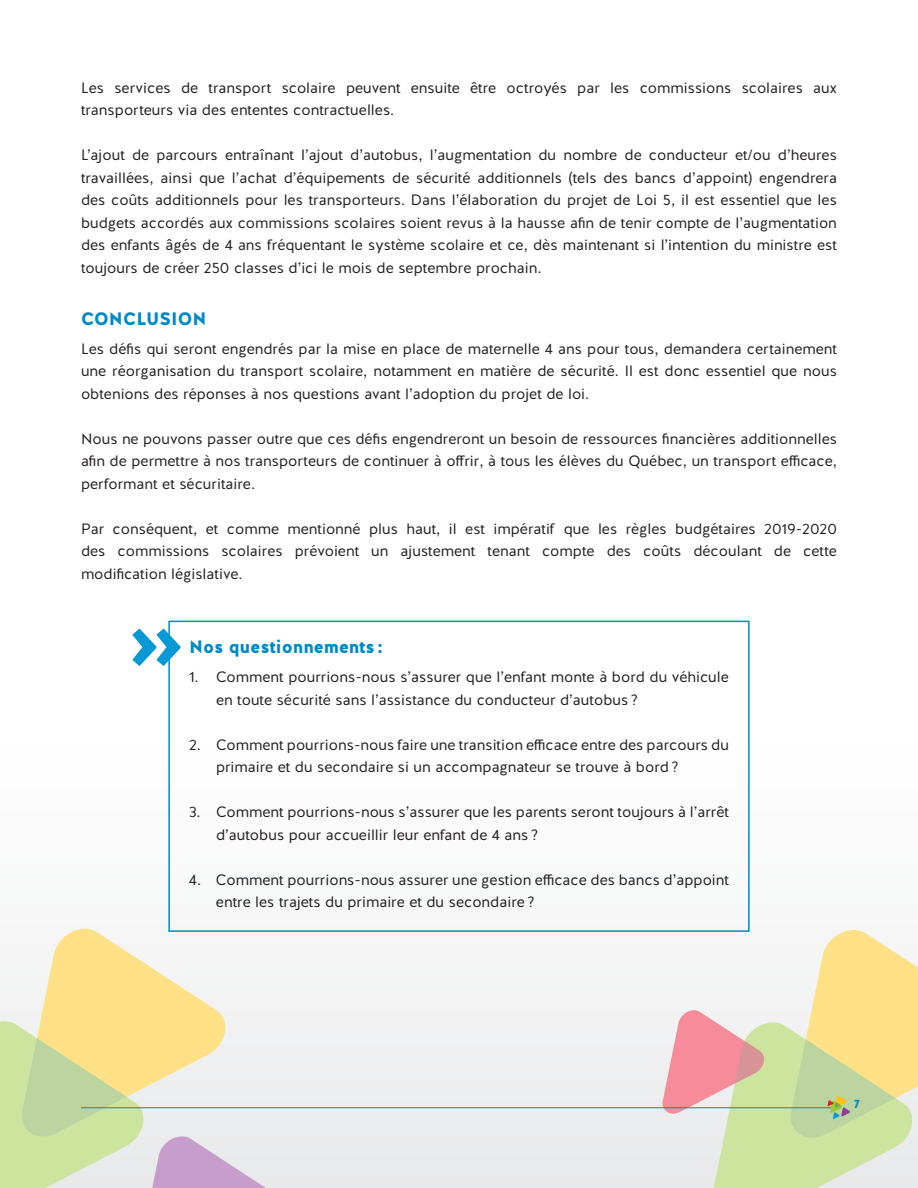
<style>
.page{position:relative;width:918px;height:1188px;background:#fff}
.page>*{position:absolute;margin:0;border:0;box-sizing:border-box;transform-origin:0 0}
.t1{font:90px "Halis GR S Black";color:#0699d5}
.t2{font:900 18px "Halis GR";color:#008ac7}
.t3{font:15px/22.5px "Halis GR";color:#231f20}
.t4{font:900 12px "Halis GR";color:#008ac7}
</style>
<div class="page">
<div style="left:0;top:0;width:918px;height:1188px;background:linear-gradient(to bottom,#fff,#f1f2f3)"></div>
<svg style="left:0;top:929px;width:288px;height:259px"></svg>
<hr style="left:81px;top:1107px;width:756px;height:1px;background:#008ac7">
<svg style="left:661px;top:930px;width:257px;height:258px"></svg>
<div style="left:168px;top:621px;width:582px;height:311px;border:2px solid #008ac7"></div>
<p class="t3" style="left:81px;top:77px;width:757px">Les services de transport scolaire peuvent ensuite être octroyés par les commissions scolaires aux transporteurs via des ententes contractuelles.</p>
<p class="t3" style="left:81px;top:144px;width:758px;text-align:justify">L’ajout de parcours entraînant l’ajout d’autobus, l’augmentation du nombre de conducteur et/ou d’heures travaillées, ainsi que l’achat d’équipements de sécurité additionnels (tels des bancs d’appoint) engendrera des coûts additionnels pour les transporteurs. Dans l’élaboration du projet de Loi 5, il est essentiel que les budgets accordés aux commissions scolaires soient revus à la hausse afin de tenir compte de l’augmentation des enfants âgés de 4 ans fréquentant le système scolaire et ce, dès maintenant si l’intention du ministre est toujours de créer 250 classes d’ici le mois de septembre prochain.</p>
<p class="t2" style="left:81px;top:307px;width:127px">CONCLUSION</p>
<p class="t3" style="left:81px;top:338px;width:758px;text-align:justify">Les défis qui seront engendrés par la mise en place de maternelle 4 ans pour tous, demandera certainement une réorganisation du transport scolaire, notamment en matière de sécurité. Il est donc essentiel que nous obtenions des réponses à nos questions avant l’adoption du projet de loi.</p>
<p class="t3" style="left:81px;top:428px;width:758px;text-align:justify">Nous ne pouvons passer outre que ces défis engendreront un besoin de ressources financières additionnelles afin de permettre à nos transporteurs de continuer à offrir, à tous les élèves du Québec, un transport efficace, performant et sécuritaire.</p>
<p class="t3" style="left:81px;top:518px;width:758px;text-align:justify">Par conséquent, et comme mentionné plus haut, il est impératif que les règles budgétaires 2019-2020 des commissions scolaires prévoient un ajustement tenant compte des coûts découlant de cette modification législative.</p>
<h1 class="t1" style="left:130px;top:580px;width:55px">»</h1>
<p class="t2" style="left:189px;top:635px;width:196px">Nos questionnements:</p>
<p class="t3" style="left:216px;top:666px;width:514px;text-indent:-27px">1. Comment pourrions-nous s’assurer que l’enfant monte à bord du véhicule en toute sécurité sans l’assistance du conducteur d’autobus?</p>
<p class="t3" style="left:216px;top:734px;width:515px;text-indent:-27px">2. Comment pourrions-nous faire une transition efficace entre des parcours du primaire et du secondaire si un accompagnateur se trouve à bord?</p>
<p class="t3" style="left:216px;top:801px;width:515px;text-indent:-27px">3. Comment pourrions-nous s’assurer que les parents seront toujours à l’arrêt d’autobus pour accueillir leur enfant de 4 ans?</p>
<p class="t3" style="left:216px;top:869px;width:515px;text-indent:-27px">4. Comment pourrions-nous assurer une gestion efficace des bancs d’appoint entre les trajets du primaire et du secondaire?</p>
<p class="t4" style="left:854px;top:1096px;width:8px">7</p>
</div>
